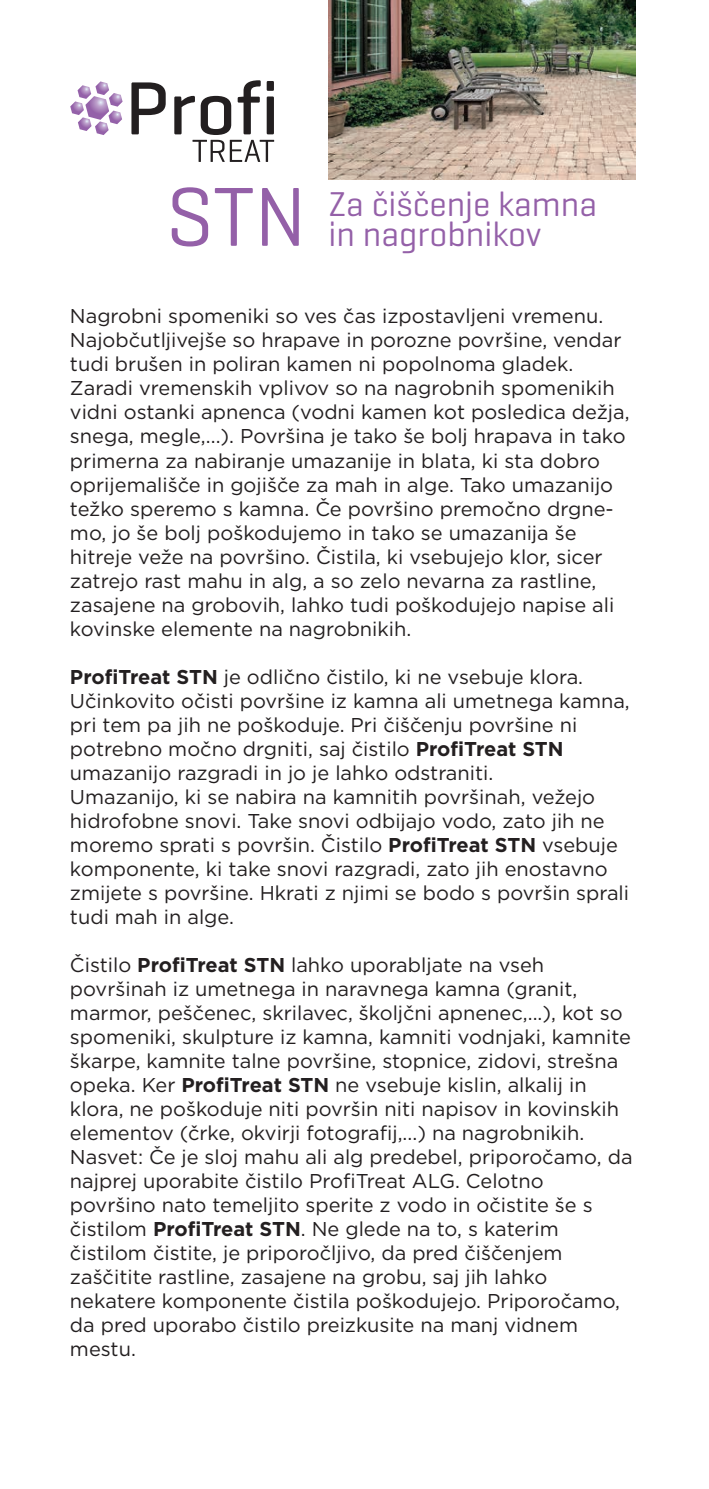
<style>
.page{position:relative;width:709px;height:1489px;background:#fff}
.page>*{position:absolute;margin:0;border:0;box-sizing:border-box;transform-origin:0 0}
.t1{font:85px "Geogrotesque";color:#9460a8}
.t2{font:35px/30px "Geogrotesque";color:#9460a8}
.t3{font:20px/24px "Gotham";color:#231f20}
.s1{font-weight:700}
</style>
<div class="page">
<img style="left:328px;top:1px;width:307px;height:179px">
<svg style="left:70px;top:81px;width:53px;height:54px"></svg>
<svg style="left:131px;top:82px;width:35px;height:52px"></svg>
<svg style="left:174px;top:80px;width:100px;height:82px"></svg>
<div style="left:267px;top:96px;width:7px;height:38px;background:#231f20"></div>
<div style="left:267px;top:81px;width:7px;height:10px;background:#231f20"></div>
<h1 class="t1" style="left:166px;top:164px;width:142px">STN</h1>
<h2 class="t2" style="left:328px;top:188px;width:270px">Za čiščenje kamna in nagrobnikov</h2>
<p class="t3" style="left:70px;top:304px;width:561px">Nagrobni spomeniki so ves čas izpostavljeni vremenu.<br>Najobčutljivejše so hrapave in porozne površine, vendar tudi brušen in poliran kamen ni popolnoma gladek.<br>Zaradi vremenskih vplivov so na nagrobnih spomenikih vidni ostanki apnenca (vodni kamen kot posledica dežja, snega, megle,...). Površina je tako še bolj hrapava in tako primerna za nabiranje umazanije in blata, ki sta dobro oprijemališče in gojišče za mah in alge. Tako umazanijo težko speremo s kamna. Če površino premočno drgne&shy;mo, jo še bolj poškodujemo in tako se umazanija še hitreje veže na površino. Čistila, ki vsebujejo klor, sicer zatrejo rast mahu in alg, a so zelo nevarna za rastline, zasajene na grobovih, lahko tudi poškodujejo napise ali kovinske elemente na nagrobnikih.</p>
<p class="t3" style="left:70px;top:664px;width:561px"><span class="s1">ProfiTreat STN</span> je odlično čistilo, ki ne vsebuje klora.<br>Učinkovito očisti površine iz kamna ali umetnega kamna, pri tem pa jih ne poškoduje. Pri čiščenju površine ni potrebno močno drgniti, saj čistilo <span class="s1">ProfiTreat STN </span>umazanijo razgradi in jo je lahko odstraniti.<br>Umazanijo, ki se nabira na kamnitih površinah, vežejo hidrofobne snovi. Take snovi odbijajo vodo, zato jih ne moremo sprati s površin. Čistilo <span class="s1">ProfiTreat STN</span> vsebuje komponente, ki take snovi razgradi, zato jih enostavno zmijete s površine. Hkrati z njimi se bodo s površin sprali tudi mah in alge.</p>
<p class="t3" style="left:70px;top:952px;width:564px">Čistilo <span class="s1">ProfiTreat STN</span> lahko uporabljate na vseh površinah iz umetnega in naravnega kamna (granit, marmor, peščenec, skrilavec, školjčni apnenec,...), kot so spomeniki, skulpture iz kamna, kamniti vodnjaki, kamnite škarpe, kamnite talne površine, stopnice, zidovi, strešna opeka. Ker <span class="s1">ProfiTreat STN</span> ne vsebuje kislin, alkalij in klora, ne poškoduje niti površin niti napisov in kovinskih elementov (črke, okvirji fotografij,...) na nagrobnikih.<br>Nasvet: Če je sloj mahu ali alg predebel, priporočamo, da najprej uporabite čistilo ProfiTreat ALG. Celotno površino nato temeljito sperite z vodo in očistite še s čistilom <span class="s1">ProfiTreat STN</span>. Ne glede na to, s katerim čistilom čistite, je priporočljivo, da pred čiščenjem zaščitite rastline, zasajene na grobu, saj jih lahko nekatere komponente čistila poškodujejo. Priporočamo, da pred uporabo čistilo preizkusite na manj vidnem mestu.</p>
</div>
